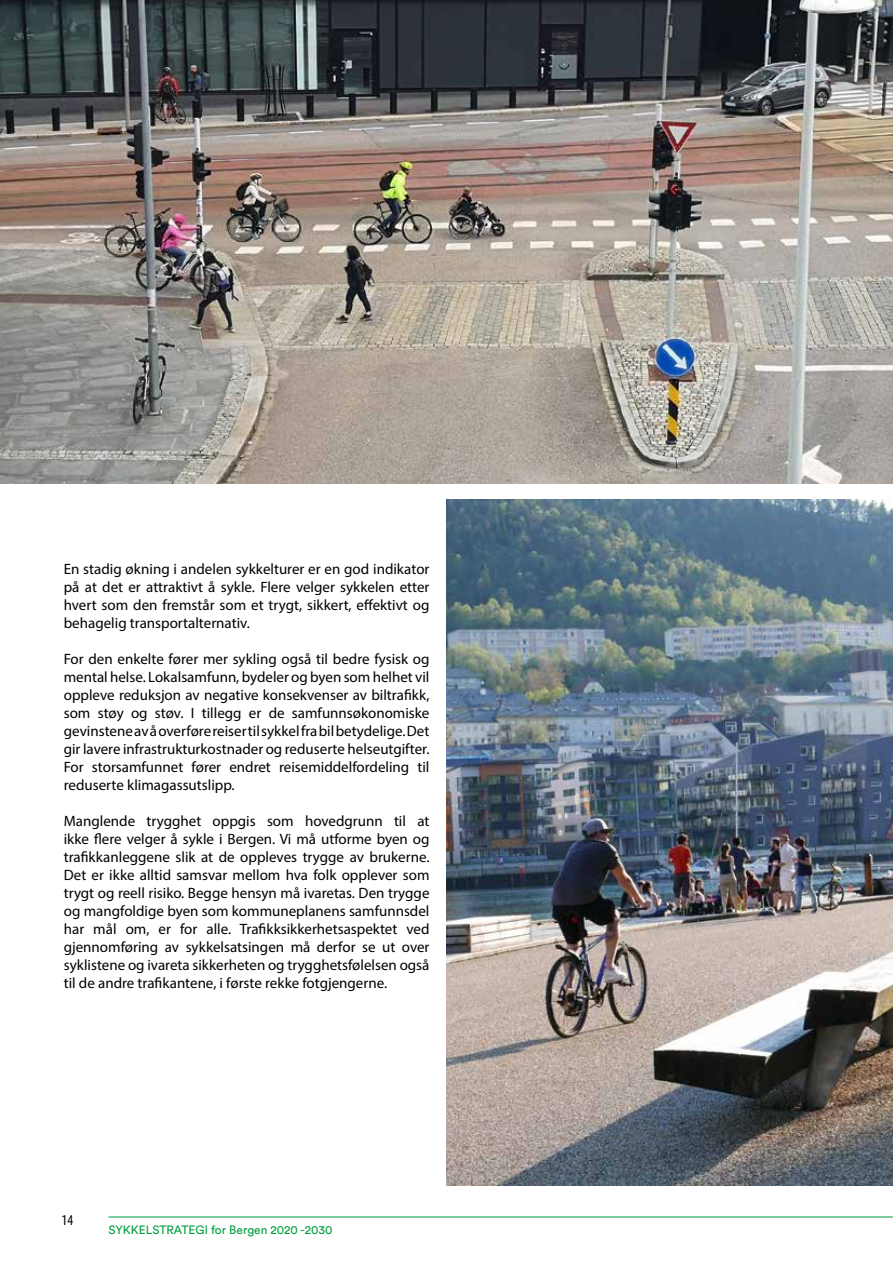
<style>
.page{position:relative;width:893px;height:1263px;background:#fff}
.page>*{position:absolute;margin:0;border:0;box-sizing:border-box;transform-origin:0 0}
.t1{font:15px/18px "Myriad Pro";color:#000;text-align:justify}
.t2{font:condensed 15px "Myriad Pro";color:#000}
.t3{font:12px "Circular Std";color:#009d3d}
</style>
<div class="page">
<hr style="left:108px;top:1216px;width:785px;height:1px;background:#009d3d">
<img style="left:446px;top:500px;width:447px;height:685px">
<img style="left:0;top:0;width:893px;height:484px">
<p class="t1" style="left:64px;top:559px;width:367px">En stadig økning i andelen sykkelturer er en god indikator på at det er attraktivt å sykle. Flere velger sykkelen etter hvert som den fremstår som et trygt, sikkert, effektivt og behagelig transportalternativ.</p>
<p class="t1" style="left:64px;top:649px;width:367px">For den enkelte fører mer sykling også til bedre fysisk og mental helse. Lokalsamfunn, bydeler og byen som helhet vil oppleve reduksjon av negative konsekvenser av biltrafikk, som støy og støv. I tillegg er de samfunnsøkonomiske gevinstene av å overføre reiser til sykkel fra bil betydelige. Det gir lavere infrastrukturkostnader og reduserte helseutgifter.<br>For storsamfunnet fører endret reisemiddelfordeling til reduserte klimagassutslipp.</p>
<p class="t1" style="left:64px;top:811px;width:367px">Manglende trygghet oppgis som hovedgrunn til at ikke flere velger å sykle i Bergen. Vi må utforme byen og trafikkanleggene slik at de oppleves trygge av brukerne.<br>Det er ikke alltid samsvar mellom hva folk opplever som trygt og reell risiko. Begge hensyn må ivaretas. Den trygge og mangfoldige byen som kommuneplanens samfunnsdel har mål om, er for alle. Trafikksikkerhetsaspektet ved gjennomføring av sykkelsatsingen må derfor se ut over syklistene og ivareta sikkerheten og trygghetsfølelsen også til de andre trafikantene, i første rekke fotgjengerne.</p>
<p class="t2" style="left:62px;top:1211px;width:13px">14</p>
<p class="t3" style="left:108px;top:1223px;width:225px">SYKKELSTRATEGI for Bergen 2020 -2030</p>
</div>
